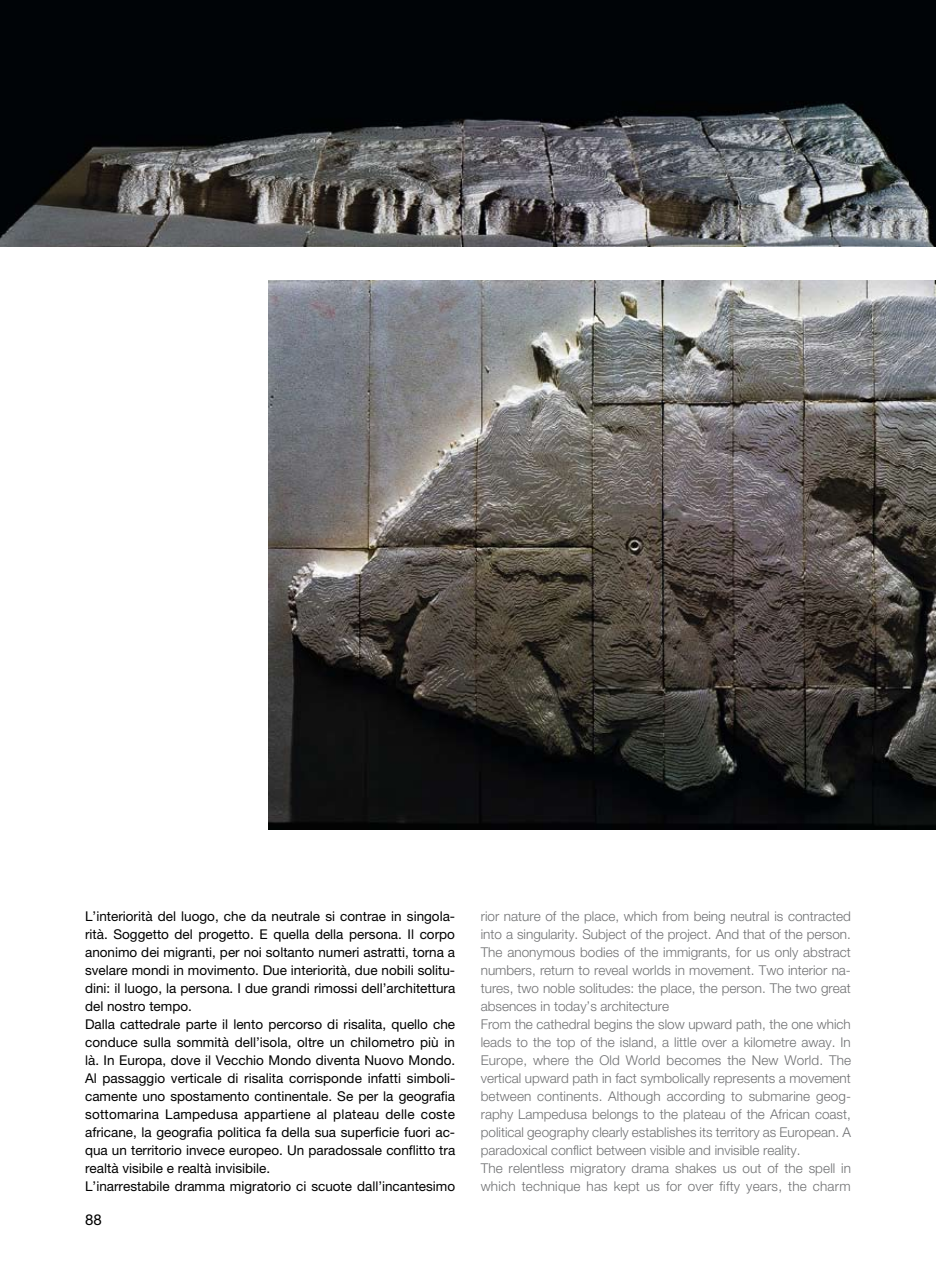
<style>
.page{position:relative;width:936px;height:1263px;background:#fff}
.page>*{position:absolute;margin:0;border:0;box-sizing:border-box;transform-origin:0 0}
.t1{font:15px "Helvetica Neue";color:#000}
.t2{font:300 13.5px/18px "Helvetica Neue";color:#707173}
.t3{font:13.5px/18px "Helvetica Neue";color:#000}
</style>
<div class="page">
<img style="left:0;top:0;width:935px;height:247px">
<img style="left:268px;top:281px;width:667px;height:548px">
<p class="t3" style="left:85px;top:907px;width:372px">L’interiorità del luogo, che da neutrale si contrae in singola&shy;rità. Soggetto del progetto. E quella della persona. Il corpo anonimo dei migranti, per noi soltanto numeri astratti, torna a svelare mondi in movimento. Due interiorità, due nobili solitu&shy;dini: il luogo, la persona. I due grandi rimossi dell’architettura del nostro tempo.<br>Dalla cattedrale parte il lento percorso di risalita, quello che conduce sulla sommità dell’isola, oltre un chilometro più in là. In Europa, dove il Vecchio Mondo diventa Nuovo Mondo.<br>Al passaggio verticale di risalita corrisponde infatti simboli&shy;camente uno spostamento continentale. Se per la geografia sottomarina Lampedusa appartiene al plateau delle coste africane, la geografia politica fa della sua superficie fuori ac&shy;qua un territorio invece europeo. Un paradossale conflitto tra realtà visibile e realtà invisibile.<br>L’inarrestabile dramma migratorio ci scuote dall’incantesimo</p>
<p class="t2" style="left:480px;top:906px;width:372px">rior nature of the place, which from being neutral is contracted into a singularity. Subject of the project. And that of the person.<br>The anonymous bodies of the immigrants, for us only abstract numbers, return to reveal worlds in movement. Two interior na&shy;tures, two noble solitudes: the place, the person. The two great absences in today’s architecture<br>From the cathedral begins the slow upward path, the one which leads to the top of the island, a little over a kilometre away. In Europe, where the Old World becomes the New World. The vertical upward path in fact symbolically represents a movement between continents. Although according to submarine geog&shy;raphy Lampedusa belongs to the plateau of the African coast, political geography clearly establishes its territory as European. A paradoxical conflict between visible and invisible reality.<br>The relentless migratory drama shakes us out of the spell in which technique has kept us for over fifty years, the charm</p>
<p class="t1" style="left:85px;top:1210px;width:18px">88</p>
</div>
